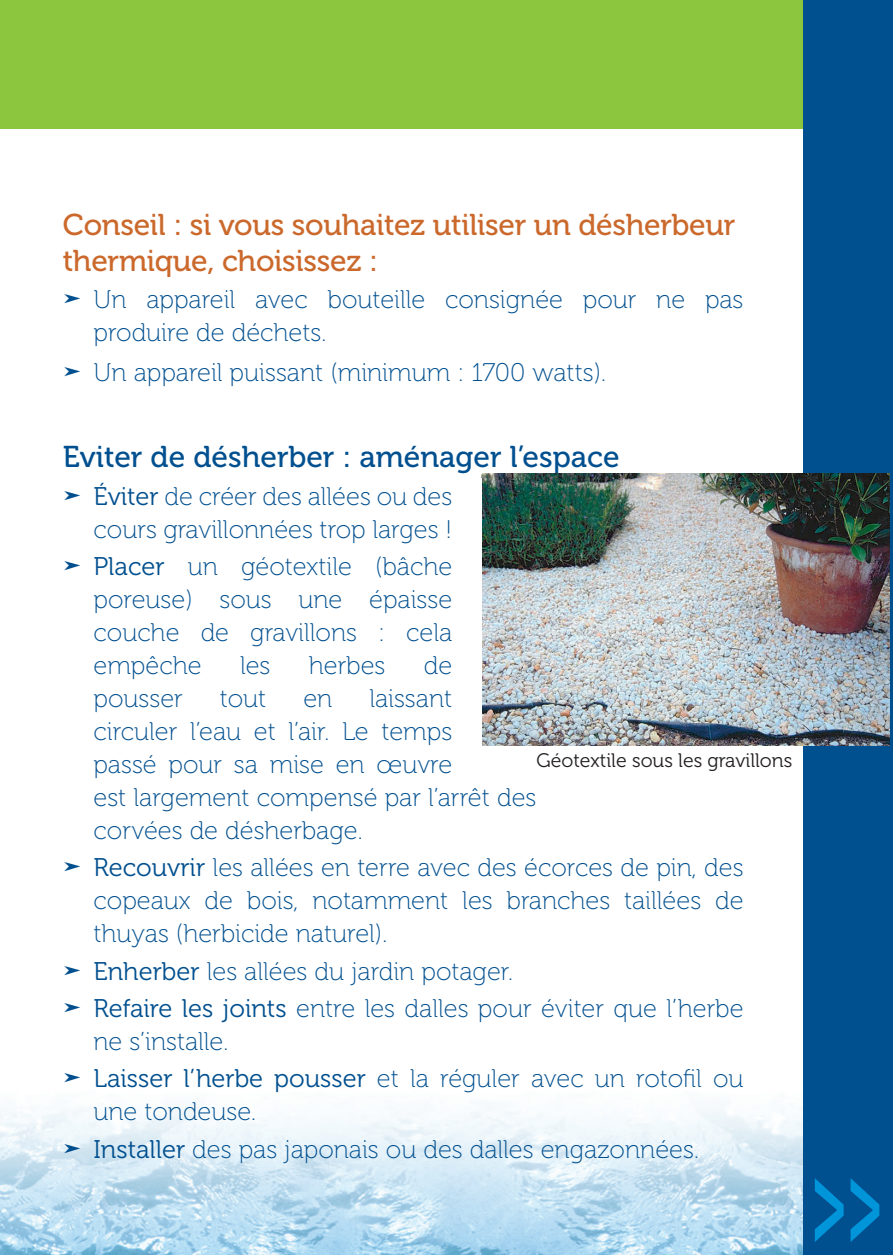
<style>
.page{position:relative;width:893px;height:1255px;background:#fff}
.page>*{position:absolute;margin:0;border:0;box-sizing:border-box;transform-origin:0 0}
.t1{font:700 120px "Myriad Pro";color:#0095d9;scale:.5 1}
.t2{font:30px/36px "Museo 500";letter-spacing:-.01em;color:#cb692c}
.t3{font:30px "Museo 500";color:#004f8f}
.t4{font:25.5px/33px "Museo 100";color:#004f8f}
.t5{font:19.5px "Museo 300";color:#231f20}
.s1{font-family:"Arrows"}
.s2{font-family:"Museo 300"}
</style>
<div class="page">
<img style="left:0;top:1107px;width:803px;height:147px">
<div style="left:1px;top:0;width:802px;height:128px;background:#8bc63e"></div>
<div style="left:803px;top:0;width:90px;height:1254px;background:#004f8f"></div>
<img style="left:481px;top:473px;width:408px;height:272px">
<div style="left:452px;top:479px;width:30px;height:267px;background:#fff"></div>
<p class="t2" style="left:63px;top:207px;width:674px">Conseil : si vous souhaitez utiliser un désherbeur thermique, choisissez :</p>
<p class="t4" style="left:93px;top:283px;width:651px;text-indent:-31px"><span class="s1">a</span> Un appareil avec bouteille consignée pour ne pas produire de déchets.</p>
<p class="t4" style="left:63px;top:357px;width:545px"><span class="s1">a</span> Un appareil puissant (minimum : 1700 watts).</p>
<p class="t3" style="left:63px;top:440px;width:558px">Eviter de désherber : aménager l’espace</p>
<p class="t4" style="left:63px;top:480px;width:391px;text-align:right"><span class="s1">a</span> <span class="s2">Éviter</span> de créer des allées ou des cours gravillonnées trop larges !</p>
<p class="t4" style="left:93px;top:550px;width:360px;text-align:justify;text-indent:-31px"><span class="s1">a</span> <span class="s2">Placer</span> un géotextile (bâche poreuse) sous une épaisse couche de gravillons : cela empêche</p>
<p class="t4" style="left:240px;top:649px;width:32px">les</p>
<p class="t4" style="left:309px;top:649px;width:78px">herbes</p>
<p class="t4" style="left:424px;top:649px;width:30px">de</p>
<p class="t4" style="left:93px;top:682px;width:444px;text-indent:276px">laissant circuler l’eau et l’air. Le temps<br>passé pour sa mise en œuvre<br>est largement compensé par l’arrêt des corvées de désherbage.</p>
<p class="t4" style="left:93px;top:851px;width:651px;text-align:justify;text-indent:-31px"><span class="s1">a</span> <span class="s2">Recouvrir</span> les allées en terre avec des écorces de pin, des copeaux de bois, notamment les branches taillées de thuyas (herbicide naturel).</p>
<p class="t4" style="left:63px;top:952px;width:682px;line-height:37.2px"><span class="s1">a</span> <span class="s2">Enherber</span> les allées du jardin potager.<br><span class="s1">a</span> <span class="s2">Refaire les joints</span> entre les dalles pour éviter que l’herbe</p>
<p class="t4" style="left:63px;top:1023px;width:682px;line-height:37.2px;text-indent:31px">ne s’installe.<br><span class="s1">a</span> <span class="s2">Laisser l’herbe pousser</span> et la réguler avec un rotofil ou</p>
<p class="t4" style="left:63px;top:1093px;width:637px;line-height:37.2px;text-indent:31px">une tondeuse.<br><span class="s1">a</span> <span class="s2">Installer</span> des pas japonais ou des dalles engazonnées.</p>
<p class="t4" style="left:93px;top:682px;width:91px">pousser</p>
<p class="t4" style="left:220px;top:682px;width:48px">tout</p>
<p class="t4" style="left:303px;top:682px;width:30px">en</p>
<p class="t5" style="left:536px;top:749px;width:257px">Géotextile sous les gravillons</p>
<h1 class="t1" style="left:811px;top:1123px;width:145px">&gt;&gt;</h1>
</div>
